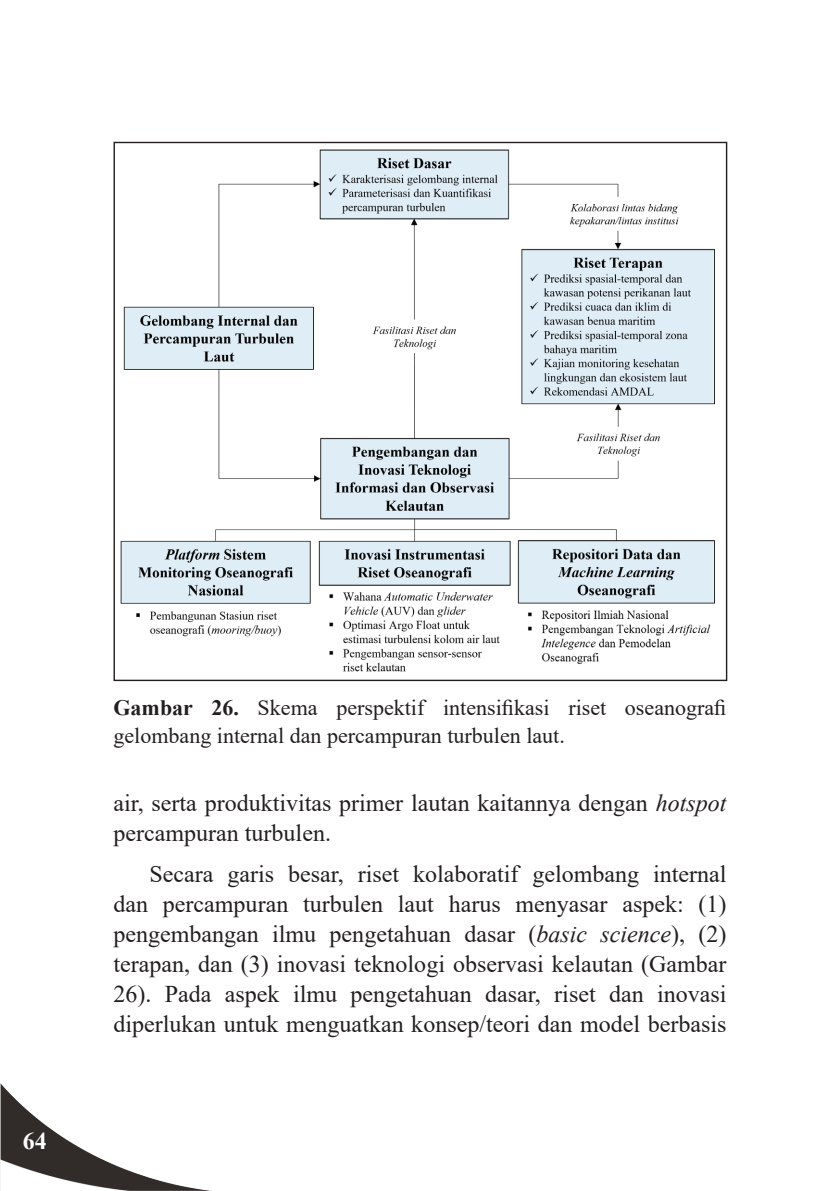
<style>
.page{position:relative;width:840px;height:1191px;background:#fff}
.page>*{position:absolute;margin:0;border:0;box-sizing:border-box;transform-origin:0 0}
.t1{font:24px/30px "Times New Roman";color:#231f20}
.t2{font:700 24px "Times New Roman";color:#fff}
.t3{font:22px/28px "Times New Roman";color:#231f20}
.s1{font-weight:700}
.s2{font-style:italic}
</style>
<div class="page">
<img style="left:0;top:1084px;width:211px;height:107px">
<img style="left:120px;top:149px;width:595px;height:523px">
<p class="t2" style="left:23px;top:1123px;width:26px">64</p>
<p class="t3" style="left:113px;top:692px;width:614px"><span class="s1">Gambar 26.</span> Skema perspektif intensifikasi riset oseanografi gelombang internal dan percampuran turbulen laut.</p>
<p class="t1" style="left:113px;top:787px;width:614px">air, serta produktivitas primer lautan kaitannya dengan <span class="s2">hotspot </span>percampuran turbulen.</p>
<p class="t1" style="left:113px;top:858px;width:614px;text-align:justify;text-indent:36px">Secara garis besar, riset kolaboratif gelombang internal dan percampuran turbulen laut harus menyasar aspek: (1) pengembangan ilmu pengetahuan dasar (<span class="s2">basic science</span>), (2) terapan, dan (3) inovasi teknologi observasi kelautan (Gambar 26). Pada aspek ilmu pengetahuan dasar, riset dan inovasi diperlukan untuk menguatkan konsep/teori dan model berbasis</p>
</div>
